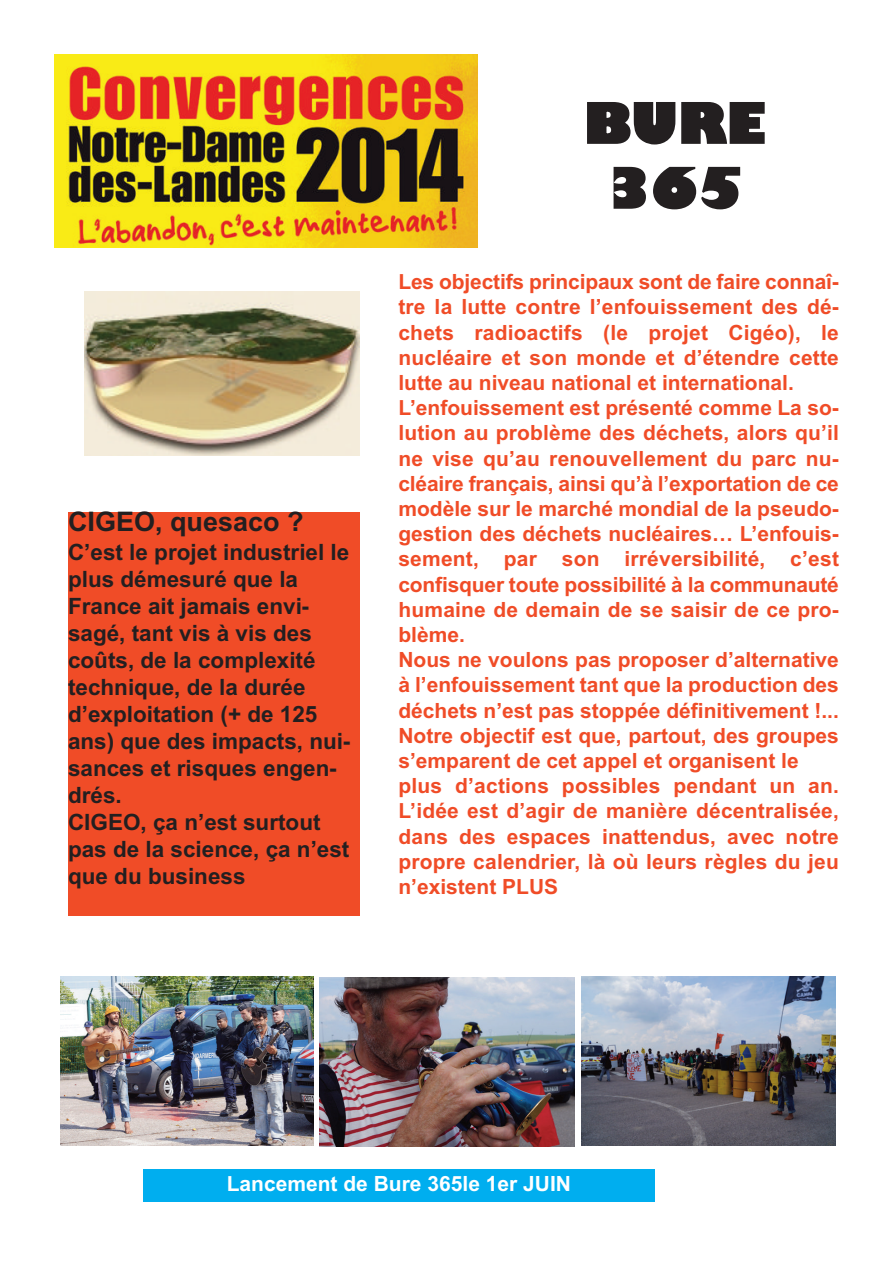
<style>
.page{position:relative;width:893px;height:1263px;background:#fff}
.page>*{position:absolute;margin:0;border:0;box-sizing:border-box;transform-origin:0 0}
.t1{font:800 54px/64.8px "Gill Sans";color:#231f20;text-align:center}
.t2{font:700 27px "Arial";color:#231f20}
.t3{font:700 22.5px/27px "Arial";color:#231f20}
.t4{font:700 21px/25.2px "Arial";color:#f04c27}
.t5{font:700 21px "Arial";color:#fff}
</style>
<div class="page">
<img style="left:54px;top:54px;width:423px;height:193px">
<img style="left:85px;top:291px;width:274px;height:164px">
<div style="left:68px;top:512px;width:291px;height:403px;background:#f04c27"></div>
<div style="left:578px;top:976px;width:261px;height:169px;background:linear-gradient(to bottom,#fff,#fff)"></div>
<img style="left:582px;top:976px;width:253px;height:169px">
<img style="left:60px;top:976px;width:254px;height:169px">
<img style="left:320px;top:977px;width:254px;height:169px">
<div style="left:143px;top:1169px;width:512px;height:32px;background:#00aeef"></div>
<p class="t2" style="left:68px;top:504px;width:237px">CIGEO, quesaco ?</p>
<p class="t3" style="left:68px;top:540px;width:284px">C’est le projet industriel le plus démesuré que la<br>France ait jamais envi&shy;sagé, tant vis à vis des coûts, de la complexité technique, de la durée d’exploitation (+ de 125 ans) que des impacts, nui&shy;sances et risques engen&shy;drés.<br>CIGEO, ça n’est surtout pas de la science, ça n’est que du business</p>
<h1 class="t1" style="left:584px;top:95px;width:183px">BURE<br>365</h1>
<p class="t4" style="left:398px;top:270px;width:442px">Les objectifs principaux sont de faire connaî&shy;tre la lutte contre l’enfouissement des dé&shy;chets radioactifs (le projet Cigéo), le nucléaire et son monde et d’étendre cette lutte au niveau national et international.<br>L’enfouissement est présenté comme La so&shy;lution au problème des déchets, alors qu’il ne vise qu’au renouvellement du parc nu&shy;cléaire français, ainsi qu’à l’exportation de ce modèle sur le marché mondial de la pseudo&shy;gestion des déchets nucléaires… L’enfouis&shy;sement, par son irréversibilité, c’est confisquer toute possibilité à la communauté humaine de demain de se saisir de ce pro&shy;blème.<br>Nous ne voulons pas proposer d’alternative à l’enfouissement tant que la production des déchets n’est pas stoppée définitivement !...<br>Notre objectif est que, partout, des groupes s’emparent de cet appel et organisent le plus d’actions possibles pendant un an.<br>L’idée est d’agir de manière décentralisée, dans des espaces inattendus, avec notre propre calendrier, là où leurs règles du jeu n’existent PLUS</p>
<p class="t5" style="left:227px;top:1169px;width:346px">Lancement de Bure 365le 1er JUIN</p>
</div>
